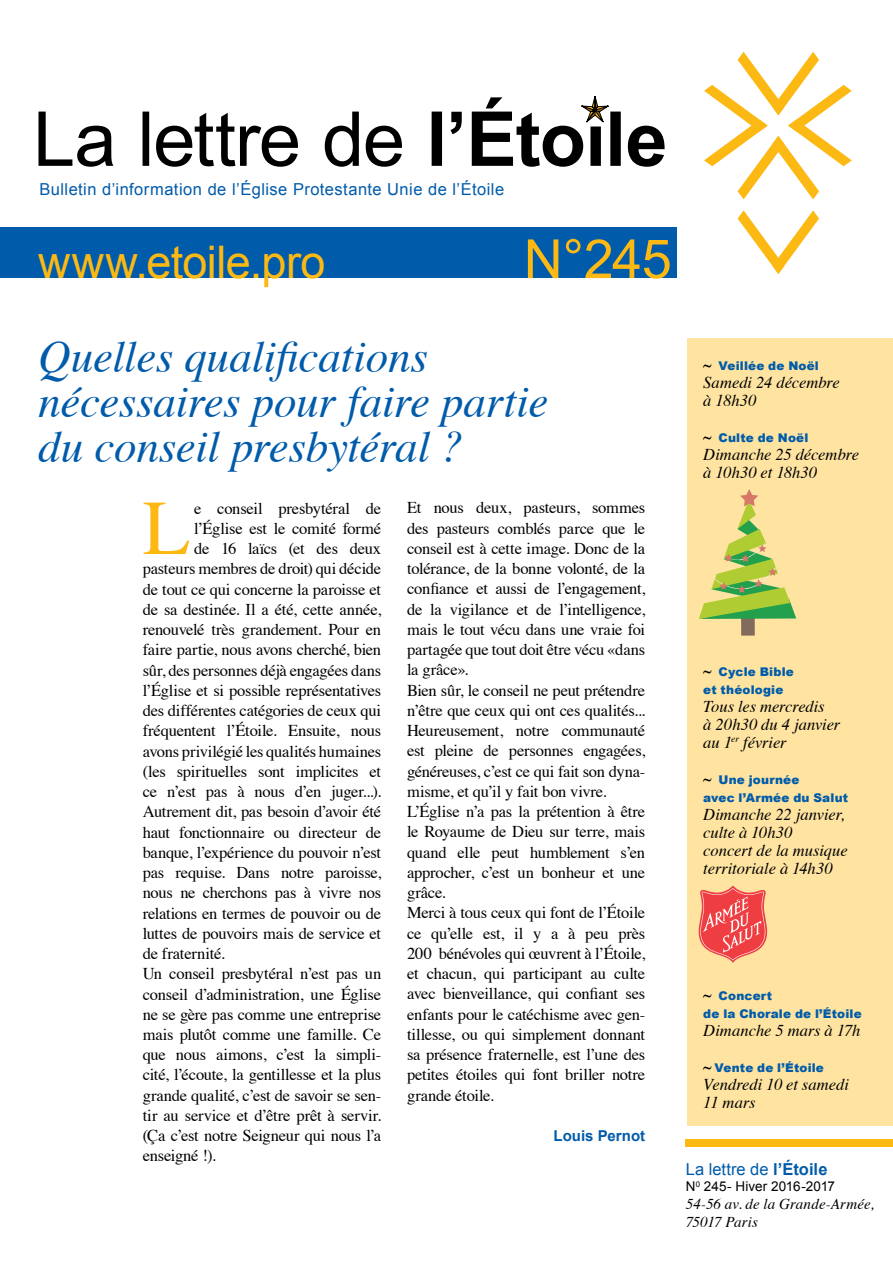
<style>
.page{position:relative;width:893px;height:1263px;background:#fff}
.page>*{position:absolute;margin:0;border:0;box-sizing:border-box;transform-origin:0 0}
.t1{font:77.7px "Times";color:#fdb913}
.t2{font:54px "Arial";color:#fdb913}
.t3{font:45px "Arial";letter-spacing:-.01em;color:#fdb913}
.t4{font:italic 44.55px/45px "Times";letter-spacing:-.01em;color:#005baa}
.t5{font:16.5px/20.2px "Times";letter-spacing:-.015em;color:#000}
.t6{font:italic 16.5px/18px "Times";color:#000}
.t7{font:16.5px "Arial";letter-spacing:.025em;color:#005baa}
.t8{font:16.5px "Arial";color:#005baa}
.t9{font:italic 15px/18px "Times";letter-spacing:.01em;color:#000}
.t10{font:700 15px "Arial";color:#005baa}
.t11{font:13.5px "Arial";color:#000}
.t12{font:900 12px/18px "Arial";letter-spacing:.015em;color:#005baa}
.s1{font-family:"Times";font-weight:700;font-size:15px;color:#000}
.s2{font-weight:700}
</style>
<div class="page">
<div style="left:688px;top:338px;width:205px;height:788px;background:#fee3a1"></div>
<div style="left:686px;top:1139px;width:207px;height:7px;background:#fdb913"></div>
<div style="left:0;top:227px;width:676px;height:51px;background:#005baa"></div>
<svg style="left:39px;top:96px;width:626px;height:71px"></svg>
<svg style="left:704px;top:51px;width:148px;height:223px"></svg>
<div style="left:741px;top:610px;width:14px;height:26px;background:#826a5d"></div>
<svg style="left:699px;top:489px;width:97px;height:130px"></svg>
<svg style="left:699px;top:885px;width:68px;height:78px"></svg>
<p class="t7" style="left:39px;top:178px;width:466px">Bulletin d’information de l’Église Protestante Unie de l’Étoile</p>
<h3 class="t3" style="left:38px;top:233px;width:289px">www.etoile.pro</h3>
<h2 class="t2" style="left:524px;top:224px;width:150px">N°245</h2>
<h3 class="t4" style="left:38px;top:332px;width:512px">Quelles qualifications nécessaires pour faire partie du conseil presbytéral ?</h3>
<h1 class="t1" style="left:143px;top:455px;width:49px">L</h1>
<p class="t5" style="left:194px;top:496px;width:189px">e conseil presbytéral de</p>
<p class="t5" style="left:407px;top:496px;width:240px">Et nous deux, pasteurs, sommes des pasteurs comblés parce que le conseil est à cette image. Donc de la tolérance, de la bonne volonté, de la confiance et aussi de l’engagement, de la vigilance et de l’intelligence, mais le tout vécu dans une vraie foi partagée que tout doit être vécu «dans la grâce».<br>Bien sûr, le conseil ne peut prétendre n’être que ceux qui ont ces qualités...<br>Heureusement, notre communauté est pleine de personnes engagées, généreuses, c’est ce qui fait son dyna&shy;misme, et qu’il y fait bon vivre.<br>L’Église n’a pas la prétention à être le Royaume de Dieu sur terre, mais quand elle peut humblement s’en approcher, c’est un bonheur et une grâce.<br>Merci à tous ceux qui font de l’Étoile ce qu’elle est, il y a à peu près 200 bénévoles qui œuvrent à l’Étoile, et chacun, qui participant au culte avec bienveillance, qui confiant ses enfants pour le catéchisme avec gen&shy;tillesse, ou qui simplement donnant sa présence fraternelle, est l’une des petites étoiles qui font briller notre grande étoile.</p>
<p class="t10" style="left:554px;top:1126px;width:93px">Louis Pernot</p>
<p class="t5" style="left:194px;top:517px;width:189px">l’Église est le comité formé</p>
<p class="t5" style="left:194px;top:537px;width:189px">de 16 laïcs (et des deux</p>
<p class="t5" style="left:143px;top:557px;width:240px">pasteurs membres de droit) qui décide</p>
<p class="t5" style="left:143px;top:577px;width:240px">de tout ce qui concerne la paroisse et</p>
<p class="t5" style="left:143px;top:598px;width:240px">de sa destinée. Il a été, cette année,</p>
<p class="t5" style="left:143px;top:618px;width:240px">renouvelé très grandement. Pour en</p>
<p class="t5" style="left:143px;top:638px;width:240px">faire partie, nous avons cherché, bien</p>
<p class="t5" style="left:143px;top:658px;width:240px">sûr, des personnes déjà engagées dans</p>
<p class="t5" style="left:143px;top:679px;width:240px">l’Église et si possible représentatives</p>
<p class="t5" style="left:143px;top:699px;width:240px">des différentes catégories de ceux qui</p>
<p class="t5" style="left:143px;top:719px;width:240px">fréquentent l’Étoile. Ensuite, nous</p>
<p class="t5" style="left:143px;top:739px;width:240px">avons privilégié les qualités humaines</p>
<p class="t5" style="left:143px;top:760px;width:240px">(les spirituelles sont implicites et</p>
<p class="t5" style="left:143px;top:780px;width:240px">ce n’est pas à nous d’en juger...).</p>
<p class="t5" style="left:143px;top:800px;width:240px">Autrement dit, pas besoin d’avoir été</p>
<p class="t5" style="left:143px;top:820px;width:240px">haut fonctionnaire ou directeur de</p>
<p class="t5" style="left:143px;top:841px;width:240px">banque, l’expérience du pouvoir n’est</p>
<p class="t5" style="left:143px;top:861px;width:240px">pas requise. Dans notre paroisse,</p>
<p class="t5" style="left:143px;top:881px;width:240px">nous ne cherchons pas à vivre nos</p>
<p class="t5" style="left:143px;top:901px;width:240px">relations en termes de pouvoir ou de</p>
<p class="t5" style="left:143px;top:922px;width:240px">luttes de pouvoirs mais de service et</p>
<p class="t5" style="left:143px;top:942px;width:84px">de fraternité.</p>
<p class="t5" style="left:143px;top:962px;width:240px">Un conseil presbytéral n’est pas un</p>
<p class="t5" style="left:143px;top:982px;width:240px">conseil d’administration, une Église</p>
<p class="t5" style="left:143px;top:1003px;width:240px">ne se gère pas comme une entreprise</p>
<p class="t5" style="left:143px;top:1023px;width:240px">mais plutôt comme une famille. Ce</p>
<p class="t5" style="left:143px;top:1043px;width:240px">que nous aimons, c’est la simpli-</p>
<p class="t5" style="left:143px;top:1063px;width:240px">cité, l’écoute, la gentillesse et la plus</p>
<p class="t5" style="left:143px;top:1084px;width:240px">grande qualité, c’est de savoir se sen-</p>
<p class="t5" style="left:143px;top:1104px;width:240px">tir au service et d’être prêt à servir.</p>
<p class="t5" style="left:143px;top:1124px;width:240px">(Ça c’est notre Seigneur qui nous l’a</p>
<p class="t5" style="left:143px;top:1144px;width:75px">enseigné !).</p>
<p class="t12" style="left:703px;top:356px;width:117px"><span class="s1">~</span> Veillée de Noël</p>
<p class="t6" style="left:703px;top:372px;width:138px">Samedi 24 décembre à 18h30</p>
<p class="t12" style="left:703px;top:428px;width:107px"><span class="s1">~</span> Culte de Noël</p>
<p class="t6" style="left:703px;top:444px;width:157px">Dimanche 25 décembre à 10h30 et 18h30</p>
<p class="t12" style="left:703px;top:662px;width:92px"><span class="s1">~</span> Cycle Bible et théologie</p>
<p class="t6" style="left:703px;top:696px;width:139px">Tous les mercredis<br>à 20h30 du 4 janvier au 1<sup>er</sup> février</p>
<p class="t12" style="left:703px;top:770px;width:146px"><span class="s1">~</span> Une journée<br>avec l’Armée du Salut</p>
<p class="t6" style="left:703px;top:804px;width:146px">Dimanche 22 janvier, culte à 10h30<br>concert de la musique territoriale à 14h30</p>
<p class="t12" style="left:703px;top:986px;width:160px"><span class="s1">~</span> Concert<br>de la Chorale de l’Étoile</p>
<p class="t6" style="left:703px;top:1020px;width:159px">Dimanche 5 mars à 17h</p>
<p class="t12" style="left:703px;top:1058px;width:122px"><span class="s1">~</span> Vente de l’Étoile</p>
<p class="t6" style="left:703px;top:1074px;width:147px">Vendredi 10 et samedi<br>11 mars</p>
<p class="t8" style="left:686px;top:1158px;width:143px">La lettre de <span class="s2">l’Étoile</span></p>
<p class="t11" style="left:686px;top:1177px;width:151px">N<sup>0</sup> 245- Hiver 2016-2017</p>
<p class="t9" style="left:686px;top:1194px;width:190px">54-56 av. de la Grande-Armée,<br>75017 Paris</p>
</div>
